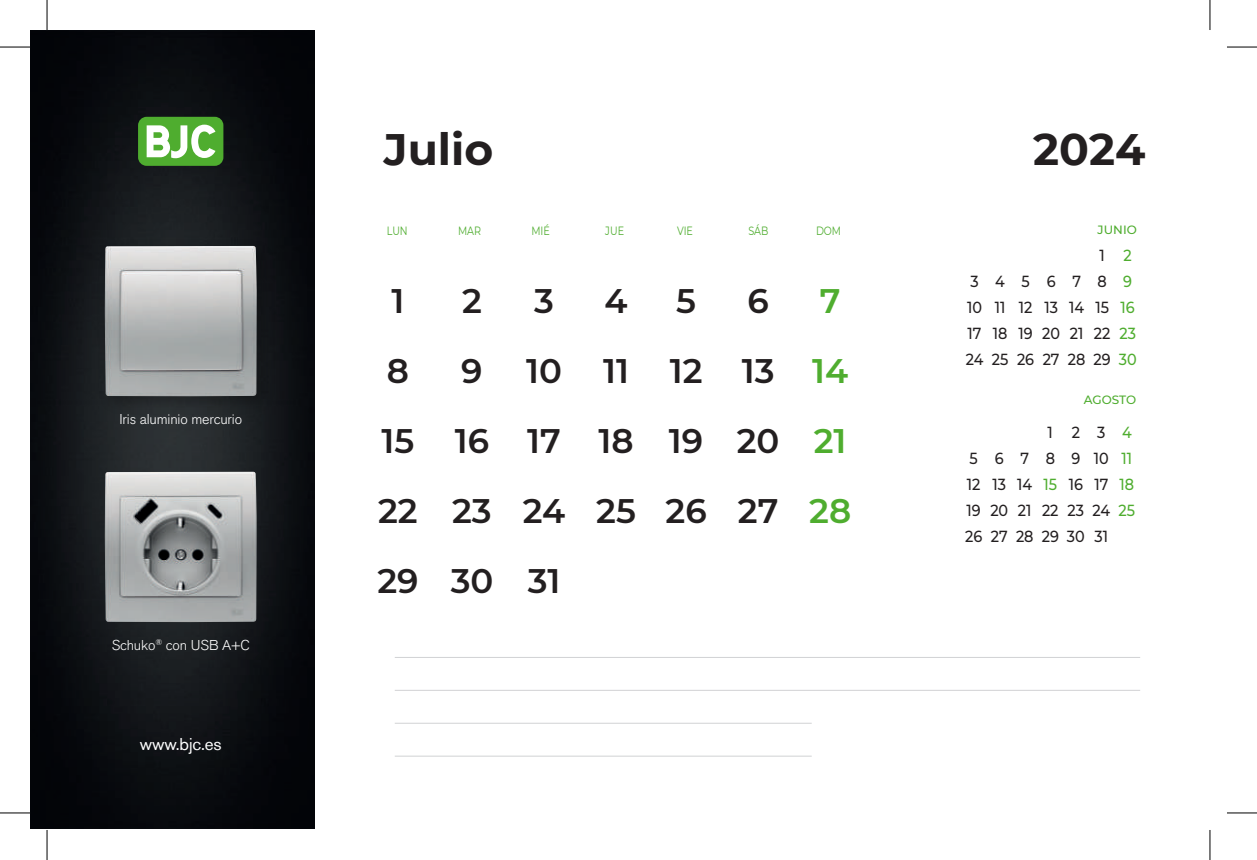
<style>
.page{position:relative;width:1257px;height:860px;background:#fff}
.page>*{position:absolute;margin:0;border:0;box-sizing:border-box;transform-origin:0 0}
.t1{font:700 44px "Montserrat";color:#231f20}
.t2{font:600 34px/70px "Montserrat";color:#231f20}
.t3{font:600 34px "Montserrat";color:#4fad2f}
.t4{font:17px "Akzidenz Grotesk BE";letter-spacing:-.01em;color:#fff}
.t5{font:500 16px/26px "Montserrat";color:#231f20;scale:.9 1}
.t6{font:300 14.2px "Akzidenz Grotesk BE";letter-spacing:-.01em;color:#fff}
.t7{font:12px "Montserrat";color:#4fad2f;scale:.8 1}
.t8{font:500 12px "Montserrat";color:#4fad2f}
.s1{color:#4fad2f}
</style>
<div class="page">
<hr style="left:395px;top:656px;width:744px;height:1px;background:#d1d2d4">
<hr style="left:395px;top:689px;width:744px;height:1px;background:#d1d2d4">
<hr style="left:395px;top:722px;width:416px;height:1px;background:#d1d2d4">
<hr style="left:395px;top:755px;width:416px;height:1px;background:#d1d2d4">
<hr style="left:1226px;top:47px;width:30px;height:1px;background:#000">
<hr style="left:1226px;top:812px;width:30px;height:1px;background:#000">
<hr style="left:1209px;top:0;width:1px;height:30px;background:#000">
<hr style="left:1209px;top:829px;width:1px;height:30px;background:#000">
<img style="left:30px;top:30px;width:284px;height:798px">
<hr style="left:47px;top:829px;width:1px;height:30px;background:#000">
<hr style="left:47px;top:0;width:1px;height:30px;background:#000">
<hr style="left:0;top:812px;width:30px;height:1px;background:#000">
<hr style="left:0;top:47px;width:30px;height:1px;background:#000">
<div style="left:138px;top:117px;width:85px;height:49px;background:#4fad2f;border-radius:9px"></div>
<svg style="left:147px;top:125px;width:68px;height:33px"></svg>
<img style="left:93px;top:234px;width:187px;height:185px">
<img style="left:105px;top:246px;width:152px;height:150px">
<img style="left:105px;top:471px;width:152px;height:151px">
<p class="t6" style="left:119px;top:411px;width:124px">Iris aluminio mercurio</p>
<p class="t6" style="left:112px;top:636px;width:139px">Schuko<sup>®</sup> con USB A+C</p>
<p class="t4" style="left:140px;top:734px;width:83px">www.bjc.es</p>
<h1 class="t1" style="left:384px;top:122px;width:111px">Julio</h1>
<p class="t7" style="left:386px;top:223px;width:28px">LUN</p>
<p class="t7" style="left:458px;top:223px;width:30px">MAR</p>
<p class="t7" style="left:531px;top:223px;width:25px">MIÉ</p>
<p class="t7" style="left:605px;top:223px;width:25px">JUE</p>
<p class="t7" style="left:677px;top:223px;width:22px">VIE</p>
<p class="t7" style="left:748px;top:223px;width:26px">SÁB</p>
<p class="t7" style="left:816px;top:223px;width:33px">DOM</p>
<h2 class="t2" style="left:391px;top:265px;width:14px">1</h2>
<h2 class="t2" style="left:462px;top:265px;width:21px">2</h2>
<h2 class="t2" style="left:534px;top:265px;width:21px">3</h2>
<h2 class="t2" style="left:604px;top:265px;width:25px">4</h2>
<h2 class="t2" style="left:676px;top:265px;width:21px">5</h2>
<h2 class="t2" style="left:747px;top:265px;width:23px">6</h2>
<h2 class="t3" style="left:819px;top:279px;width:22px">7</h2>
<h2 class="t2" style="left:377px;top:335px;width:475px;text-indent:149px">10 11 12 13 <span class="s1">14<br></span>15 16 17 18 19 20 <span class="s1">21<br></span>22 23 24 25 26 27 <span class="s1">28<br></span>29 30 31</h2>
<h2 class="t2" style="left:387px;top:335px;width:24px">8</h2>
<h2 class="t2" style="left:461px;top:335px;width:23px">9</h2>
<h1 class="t1" style="left:1033px;top:122px;width:114px">2024</h1>
<p class="t8" style="left:1097px;top:222px;width:41px">JUNIO</p>
<p class="t5" style="left:965px;top:242px;width:191px;text-indent:134px">1 <span class="s1">2<br></span>345678<span class="s1">9<br></span>10 11 12 13 14 15 <span class="s1">16<br></span>17 18 19 20 21 22 <span class="s1">23<br></span>24 25 26 27 28 29 <span class="s1">30</span></p>
<p class="t8" style="left:1083px;top:392px;width:54px">AGOSTO</p>
<p class="t5" style="left:965px;top:419px;width:190px;text-indent:82px">123<span class="s1">4<br></span>5 6 78910<span class="s1">11<br></span>12 13 14 <span class="s1">15</span> 16 17 <span class="s1">18<br></span>19 20 21 22 23 24 <span class="s1">25<br></span>26 27 28 29 30 31</p>
</div>
